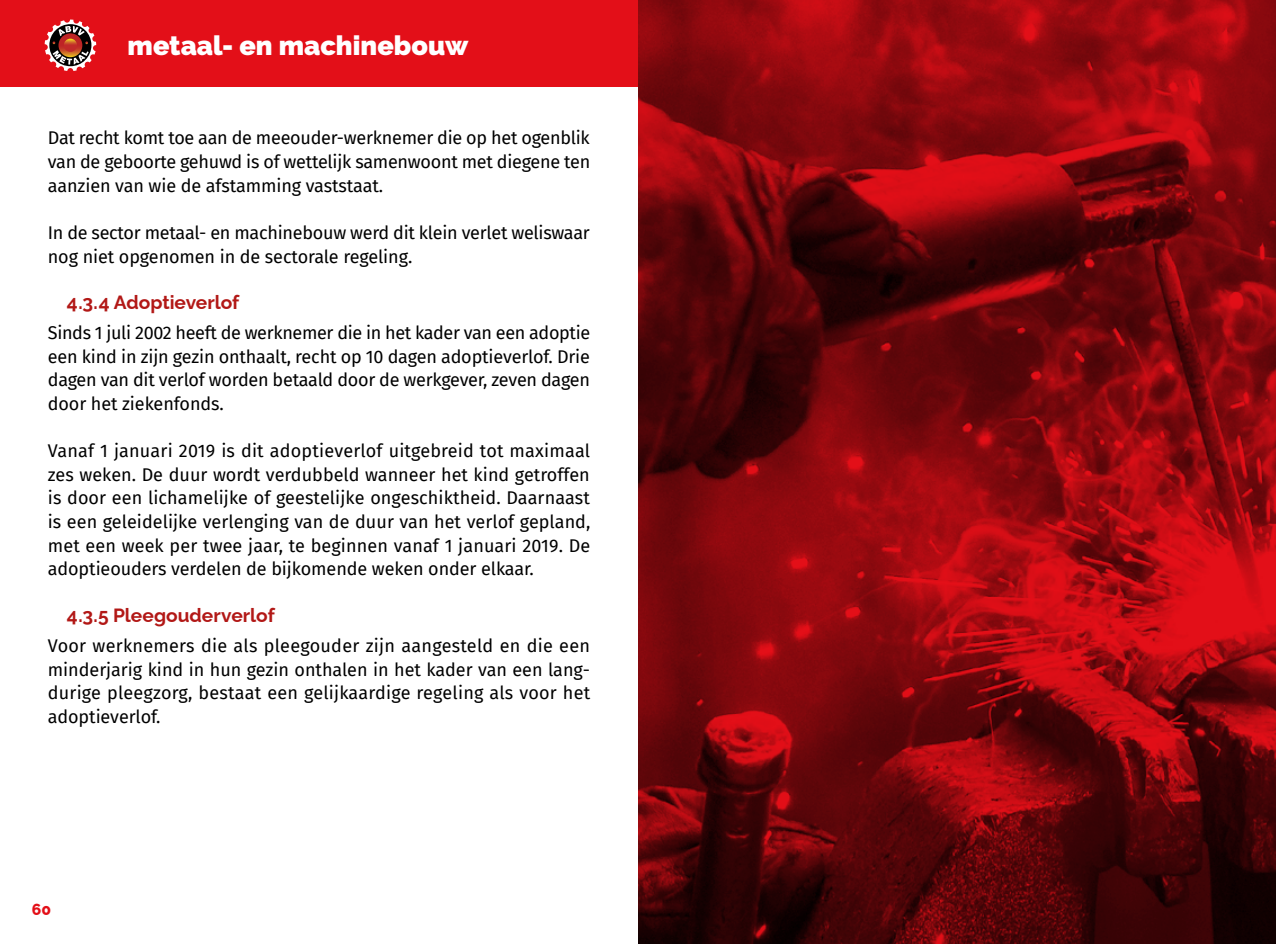
<style>
.page{position:relative;width:1276px;height:944px;background:#fff}
.page>*{position:absolute;margin:0;border:0;box-sizing:border-box;transform-origin:0 0}
.t1{font:900 27px "Raleway";color:#fff}
.t2{font:700 19.12px "Raleway";letter-spacing:-.005em;color:#b21816}
.t3{font:18px/23.6px "Fira Sans";letter-spacing:-.005em;color:#000;text-align:justify}
.t4{font:800 15.75px "Raleway";color:#e30f18}
</style>
<div class="page">
<img style="left:638px;top:0;width:638px;height:944px">
<div style="left:0;top:0;width:638px;height:86px;background:#e30f18"></div>
<svg style="left:45px;top:20px;width:51px;height:51px"></svg>
<h1 class="t1" style="left:128px;top:30px;width:342px">metaal- en machinebouw</h1>
<p class="t3" style="left:48px;top:126px;width:544px">Dat recht komt toe aan de meeouder-werknemer die op het ogenblik van de geboorte gehuwd is of wettelijk samenwoont met diegene ten aanzien van wie de afstamming vaststaat.</p>
<p class="t3" style="left:48px;top:220px;width:543px">In de sector metaal- en machinebouw werd dit klein verlet weliswaar nog niet opgenomen in de sectorale regeling.</p>
<p class="t2" style="left:67px;top:287px;width:174px">4.3.4 Adoptieverlof</p>
<p class="t3" style="left:48px;top:321px;width:544px">Sinds 1 juli 2002 heeft de werknemer die in het kader van een adoptie een kind in zijn gezin onthaalt, recht op 10 dagen adoptieverlof. Drie dagen van dit verlof worden betaald door de werkgever, zeven dagen door het ziekenfonds.</p>
<p class="t3" style="left:48px;top:439px;width:544px">Vanaf 1 januari 2019 is dit adoptieverlof uitgebreid tot maximaal zes weken. De duur wordt verdubbeld wanneer het kind getroffen is door een lichamelijke of geestelijke ongeschiktheid. Daarnaast is een geleidelijke verlenging van de duur van het verlof gepland, met een week per twee jaar, te beginnen vanaf 1 januari 2019. De adoptieouders verdelen de bijkomende weken onder elkaar.</p>
<p class="t2" style="left:67px;top:600px;width:209px">4.3.5 Pleegouderverlof</p>
<p class="t3" style="left:48px;top:633px;width:544px">Voor werknemers die als pleegouder zijn aangesteld en die een minderjarig kind in hun gezin onthalen in het kader van een lang&shy;durige pleegzorg, bestaat een gelijkaardige regeling als voor het adoptieverlof.</p>
<p class="t4" style="left:32px;top:897px;width:21px">60</p>
</div>
